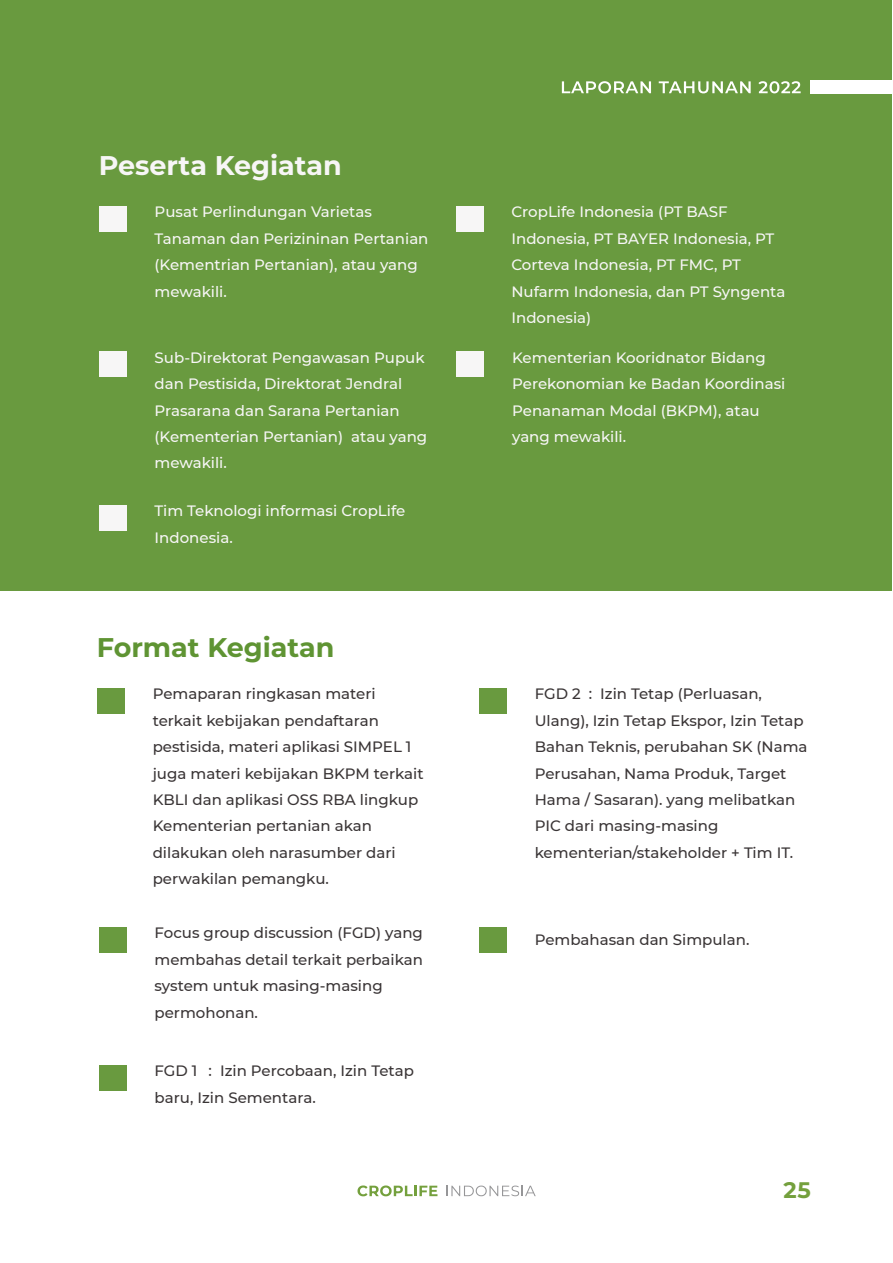
<style>
.page{position:relative;width:893px;height:1263px;background:#fff}
.page>*{position:absolute;margin:0;border:0;box-sizing:border-box;transform-origin:0 0}
.t1{font:700 27px "Montserrat";color:#f7f6f6}
.t2{font:700 27px "Montserrat";color:#5f9433}
.t3{font:700 22.5px "Montserrat";color:#74a03d}
.t4{font:500 15px/26.4px "Montserrat";color:#3a3536}
.t5{font:500 15px/26.4px "Montserrat";color:#f7f6f6}
</style>
<div class="page">
<svg style="left:357px;top:1185px;width:80px;height:11px"></svg>
<svg style="left:447px;top:1185px;width:89px;height:11px"></svg>
<div style="left:0;top:0;width:892px;height:590px;background:#699a3f"></div>
<div style="left:99px;top:206px;width:28px;height:26px;background:#f7f6f6"></div>
<div style="left:99px;top:352px;width:28px;height:25px;background:#f7f6f6"></div>
<div style="left:456px;top:352px;width:28px;height:25px;background:#f7f6f6"></div>
<div style="left:456px;top:206px;width:27px;height:26px;background:#f7f6f6"></div>
<div style="left:99px;top:505px;width:28px;height:26px;background:#f7f6f6"></div>
<div style="left:97px;top:688px;width:28px;height:26px;background:#699a3f"></div>
<div style="left:479px;top:688px;width:28px;height:26px;background:#699a3f"></div>
<div style="left:99px;top:927px;width:28px;height:25px;background:#699a3f"></div>
<div style="left:479px;top:927px;width:28px;height:25px;background:#699a3f"></div>
<div style="left:99px;top:1065px;width:28px;height:25px;background:#699a3f"></div>
<svg style="left:562px;top:81px;width:89px;height:12px"></svg>
<svg style="left:659px;top:81px;width:92px;height:12px"></svg>
<svg style="left:758px;top:81px;width:43px;height:12px"></svg>
<div style="left:811px;top:81px;width:82px;height:13px;background:#fff"></div>
<h1 class="t1" style="left:99px;top:148px;width:245px">Peserta Kegiatan</h1>
<p class="t5" style="left:155px;top:198px;width:275px">Pusat Perlindungan Varietas<br>Tanaman dan Perizininan Pertanian (Kementrian Pertanian), atau yang mewakili.</p>
<p class="t5" style="left:511px;top:198px;width:275px">CropLife Indonesia (PT BASF<br>Indonesia, PT BAYER Indonesia, PT<br>Corteva Indonesia, PT FMC, PT<br>Nufarm Indonesia, dan PT Syngenta<br>Indonesia)</p>
<p class="t5" style="left:155px;top:344px;width:274px">Sub-Direktorat Pengawasan Pupuk dan Pestisida, Direktorat Jendral<br>Prasarana dan Sarana Pertanian (Kementerian Pertanian) atau yang mewakili.</p>
<p class="t5" style="left:512px;top:344px;width:275px">Kementerian Kooridnator Bidang<br>Perekonomian ke Badan Koordinasi<br>Penanaman Modal (BKPM), atau yang mewakili.</p>
<p class="t5" style="left:155px;top:497px;width:252px">Tim Teknologi informasi CropLife<br>Indonesia.</p>
<h1 class="t2" style="left:97px;top:629px;width:239px">Format Kegiatan</h1>
<p class="t4" style="left:153px;top:680px;width:272px">Pemaparan ringkasan materi terkait kebijakan pendaftaran pestisida, materi aplikasi SIMPEL 1 juga materi kebijakan BKPM terkait<br>KBLI dan aplikasi OSS RBA lingkup<br>Kementerian pertanian akan dilakukan oleh narasumber dari perwakilan pemangku.</p>
<p class="t4" style="left:535px;top:680px;width:274px">FGD 2 : Izin Tetap (Perluasan,<br>Ulang), Izin Tetap Ekspor, Izin Tetap<br>Bahan Teknis, perubahan SK (Nama<br>Perusahan, Nama Produk, Target<br>Hama / Sasaran). yang melibatkan<br>PIC dari masing-masing kementerian/stakeholder + Tim IT.</p>
<p class="t4" style="left:155px;top:919px;width:270px">Focus group discussion (FGD) yang membahas detail terkait perbaikan system untuk masing-masing permohonan.</p>
<p class="t4" style="left:535px;top:925px;width:216px">Pembahasan dan Simpulan.</p>
<p class="t4" style="left:155px;top:1057px;width:261px">FGD 1 : Izin Percobaan, Izin Tetap baru, Izin Sementara.</p>
<h2 class="t3" style="left:783px;top:1175px;width:29px">25</h2>
</div>
